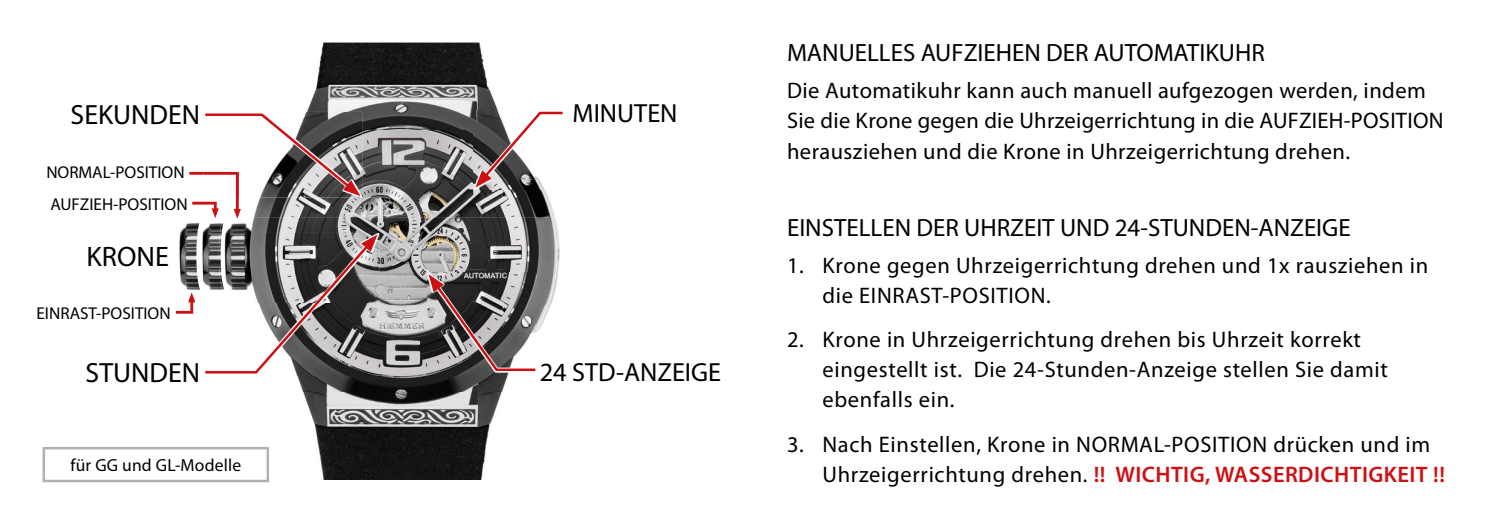
<style>
.page{position:relative;width:1489px;height:525px;background:#fff}
.page>*{position:absolute;margin:0;border:0;box-sizing:border-box;transform-origin:0 0}
.t1{font:28.25px "Myriad Pro";color:#000}
.t2{font:27.75px "Myriad Pro";color:#000}
.t3{font:26.25px "Myriad Pro";color:#000}
.t4{font:25px "Myriad Pro";color:#000}
.t5{font:22.5px/30px "Myriad Pro";letter-spacing:.03em;color:#000}
.t6{font:17.5px "Myriad Pro";letter-spacing:.01em;color:#000}
.t7{font:17.25px/32px "Myriad Pro";color:#000}
.s1{font-weight:600;color:#cd1013}
</style>
<div class="page">
<img style="left:225px;top:43px;width:335px;height:436px">
<img style="left:179px;top:223px;width:45px;height:67px">
<svg style="left:176px;top:292px;width:19px;height:21px"></svg>
<img style="left:427px;top:273px;width:109px;height:99px">
<svg style="left:428px;top:274px;width:107px;height:97px"></svg>
<img style="left:474px;top:110px;width:89px;height:79px">
<svg style="left:475px;top:112px;width:87px;height:75px"></svg>
<img style="left:204px;top:233px;width:175px;height:142px">
<svg style="left:201px;top:234px;width:176px;height:139px"></svg>
<img style="left:225px;top:112px;width:137px;height:85px">
<svg style="left:189px;top:113px;width:171px;height:107px"></svg>
<svg style="left:43px;top:446px;width:226px;height:36px"></svg>
<p class="t2" style="left:71px;top:97px;width:131px">SEKUNDEN</p>
<p class="t7" style="left:46px;top:156px;width:143px">NORMAL-POSITION<br>AUFZIEH-POSITION</p>
<p class="t1" style="left:87px;top:239px;width:84px">KRONE</p>
<p class="t7" style="left:37px;top:296px;width:136px">EINRAST-POSITION</p>
<p class="t3" style="left:572px;top:97px;width:106px">MINUTEN</p>
<p class="t2" style="left:86px;top:356px;width:116px">STUNDEN</p>
<p class="t3" style="left:539px;top:356px;width:183px">24 STD-ANZEIGE</p>
<p class="t6" style="left:70px;top:454px;width:172px">für GG und GL-Modelle</p>
<p class="t4" style="left:787px;top:37px;width:479px">MANUELLES AUFZIEHEN DER AUTOMATIKUHR</p>
<p class="t5" style="left:787px;top:75px;width:658px">Die Automatikuhr kann auch manuell aufgezogen werden, indem<br>Sie die Krone gegen die Uhrzeigerrichtung in die AUFZIEH-POSITION herausziehen und die Krone in Uhrzeigerrichtung drehen.</p>
<p class="t4" style="left:787px;top:212px;width:565px">EINSTELLEN DER UHRZEIT UND 24-STUNDEN-ANZEIGE</p>
<p class="t5" style="left:822px;top:250px;width:607px;text-indent:-35px">1. Krone gegen Uhrzeigerrichtung drehen und 1x rausziehen in die EINRAST-POSITION.</p>
<p class="t5" style="left:822px;top:324px;width:567px;text-indent:-35px">2. Krone in Uhrzeigerrichtung drehen bis Uhrzeit korrekt eingestellt ist. Die 24-Stunden-Anzeige stellen Sie damit ebenfalls ein.</p>
<p class="t5" style="left:822px;top:428px;width:624px;text-indent:-35px">3. Nach Einstellen, Krone in NORMAL-POSITION drücken und im<br>Uhrzeigerrichtung drehen. <span class="s1">!! WICHTIG, WASSERDICHTIGKEIT !!</span></p>
</div>
